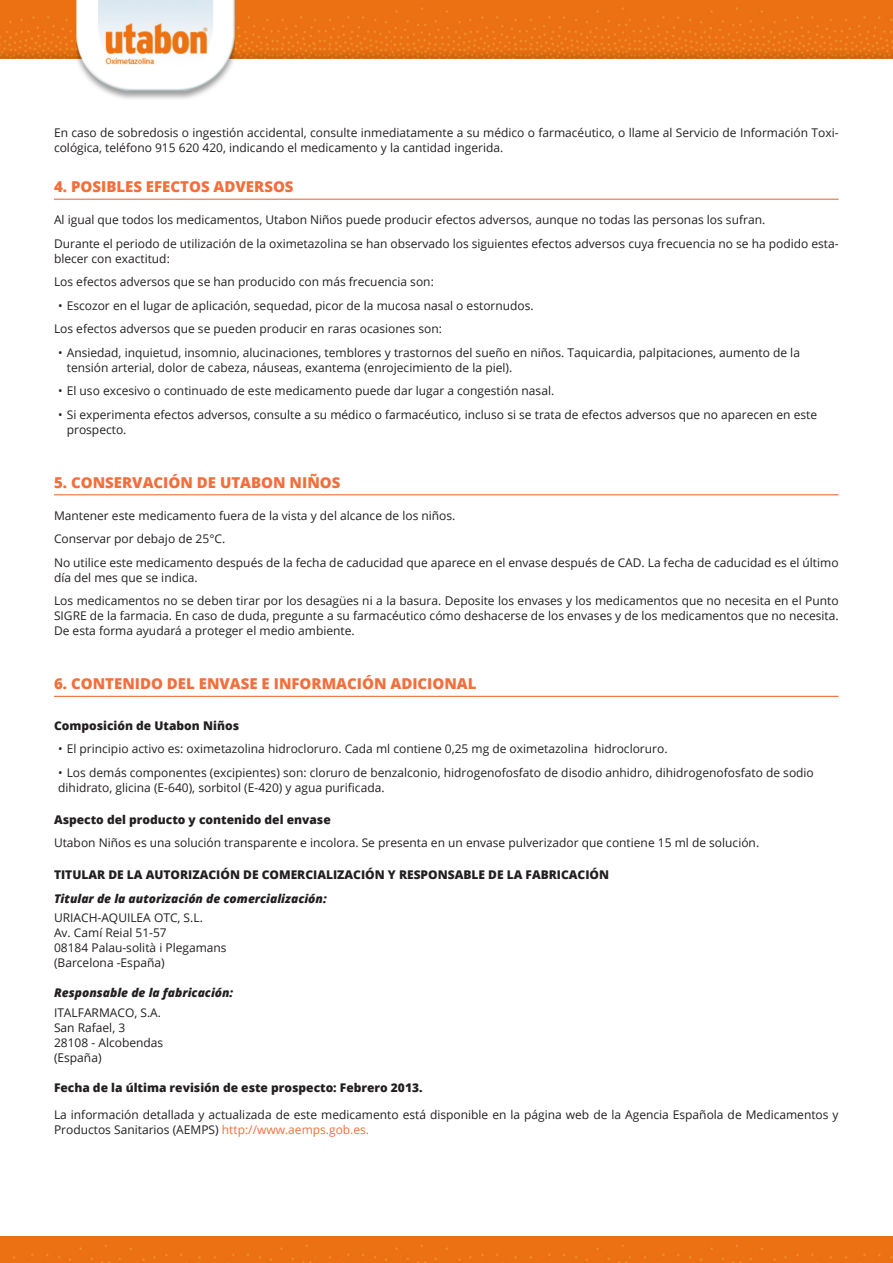
<style>
.page{position:relative;width:893px;height:1263px;background:#fff}
.page>*{position:absolute;margin:0;border:0;box-sizing:border-box;transform-origin:0 0}
.Titulars{font:800 15px "Open Sans";color:#f26f3b}
.texto{font:12px/15px "Open Sans";color:#231f20}
.texto_-firma{font:12px/15px "Open Sans";color:#231f20}
.texto_-firma-2{font:800 12px "Open Sans";color:#231f20}
.texto_-firma-3{font:italic 800 12px "Open Sans";color:#231f20}
.texto-2{font:800 12px "Open Sans";color:#231f20}
.s1{color:#f26f3b}
</style>
<div class="page">
<hr style="left:54px;top:199px;width:785px;height:1px;background:#f26f3b">
<hr style="left:54px;top:494px;width:785px;height:1px;background:#f26f3b">
<hr style="left:54px;top:696px;width:785px;height:1px;background:#f26f3b">
<div style="left:0;top:1236px;width:893px;height:27px;background:#ec7113"></div>
<img style="left:0;top:0;width:314px;height:99px">
<img style="left:314px;top:0;width:579px;height:59px">
<p class="texto" style="left:54px;top:125px;width:786px">En caso de sobredosis o ingestión accidental, consulte inmediatamente a su médico o farmacéutico, o llame al Servicio de Información Toxi&shy;cológica, teléfono 915 620 420, indicando el medicamento y la cantidad ingerida.</p>
<p class="Titulars" style="left:54px;top:175px;width:241px">4. POSIBLES EFECTOS ADVERSOS</p>
<p class="texto" style="left:54px;top:212px;width:713px">Al igual que todos los medicamentos, Utabon Niños puede producir efectos adversos, aunque no todas las personas los sufran.</p>
<p class="texto" style="left:54px;top:236px;width:786px">Durante el periodo de utilización de la oximetazolina se han observado los siguientes efectos adversos cuya frecuencia no se ha podido esta&shy;blecer con exactitud:</p>
<p class="texto" style="left:54px;top:274px;width:381px">Los efectos adversos que se han producido con más frecuencia son:</p>
<p class="texto" style="left:58px;top:298px;width:477px">• Escozor en el lugar de aplicación, sequedad, picor de la mucosa nasal o estornudos.</p>
<p class="texto" style="left:54px;top:321px;width:389px">Los efectos adversos que se pueden producir en raras ocasiones son:</p>
<p class="texto" style="left:67px;top:345px;width:735px;text-indent:-9px">• Ansiedad, inquietud, insomnio, alucinaciones, temblores y trastornos del sueño en niños. Taquicardia, palpitaciones, aumento de la tensión arterial, dolor de cabeza, náuseas, exantema (enrojecimiento de la piel).</p>
<p class="texto" style="left:58px;top:383px;width:497px">• El uso excesivo o continuado de este medicamento puede dar lugar a congestión nasal.</p>
<p class="texto" style="left:67px;top:407px;width:752px;text-indent:-9px">• Si experimenta efectos adversos, consulte a su médico o farmacéutico, incluso si se trata de efectos adversos que no aparecen en este prospecto.</p>
<p class="Titulars" style="left:54px;top:471px;width:288px">5. CONSERVACIÓN DE UTABON NIÑOS</p>
<p class="texto" style="left:54px;top:508px;width:403px">Mantener este medicamento fuera de la vista y del alcance de los niños.</p>
<p class="texto" style="left:54px;top:531px;width:173px">Conservar por debajo de 25°C.</p>
<p class="texto" style="left:54px;top:555px;width:786px">No utilice este medicamento después de la fecha de caducidad que aparece en el envase después de CAD. La fecha de caducidad es el último día del mes que se indica.</p>
<p class="texto" style="left:54px;top:593px;width:786px;text-align:justify">Los medicamentos no se deben tirar por los desagües ni a la basura. Deposite los envases y los medicamentos que no necesita en el Punto SIGRE de la farmacia. En caso de duda, pregunte a su farmacéutico cómo deshacerse de los envases y de los medicamentos que no necesita.<br>De esta forma ayudará a proteger el medio ambiente.</p>
<p class="Titulars" style="left:54px;top:672px;width:424px">6. CONTENIDO DEL ENVASE E INFORMACIÓN ADICIONAL</p>
<p class="texto-2" style="left:54px;top:716px;width:187px">Composición de Utabon Niños</p>
<p class="texto" style="left:58px;top:741px;width:611px">• El principio activo es: oximetazolina hidrocloruro. Cada ml contiene 0,25 mg de oximetazolina hidrocloruro.</p>
<p class="texto" style="left:58px;top:765px;width:757px">• Los demás componentes (excipientes) son: cloruro de benzalconio, hidrogenofosfato de disodio anhidro, dihidrogenofosfato de sodio dihidrato, glicina (E-640), sorbitol (E-420) y agua purificada.</p>
<p class="texto-2" style="left:54px;top:810px;width:278px">Aspecto del producto y contenido del envase</p>
<p class="texto" style="left:54px;top:835px;width:707px">Utabon Niños es una solución transparente e incolora. Se presenta en un envase pulverizador que contiene 15 ml de solución.</p>
<p class="texto_-firma-2" style="left:54px;top:866px;width:557px">TITULAR DE LA AUTORIZACIÓN DE COMERCIALIZACIÓN Y RESPONSABLE DE LA FABRICACIÓN</p>
<p class="texto_-firma-3" style="left:54px;top:889px;width:274px">Titular de la autorización de comercialización:</p>
<p class="texto_-firma" style="left:54px;top:910px;width:150px">URIACH-AQUILEA OTC, S.L.</p>
<p class="texto_-firma" style="left:54px;top:925px;width:114px">Av. Camí Reial 51-57</p>
<p class="texto_-firma" style="left:54px;top:940px;width:174px">08184 Palau-solità i Plegamans</p>
<p class="texto_-firma" style="left:54px;top:955px;width:112px">(Barcelona -España)</p>
<p class="texto_-firma-3" style="left:54px;top:984px;width:181px">Responsable de la fabricación:</p>
<p class="texto_-firma" style="left:54px;top:1004px;width:108px">ITALFARMACO, S.A.</p>
<p class="texto_-firma" style="left:54px;top:1019px;width:73px">San Rafael, 3</p>
<p class="texto_-firma" style="left:54px;top:1034px;width:111px">28108 - Alcobendas</p>
<p class="texto_-firma" style="left:54px;top:1049px;width:49px">(España)</p>
<p class="texto_-firma-2" style="left:54px;top:1078px;width:370px">Fecha de la última revisión de este prospecto: Febrero 2013.</p>
<p class="texto_-firma" style="left:54px;top:1107px;width:786px">La información detallada y actualizada de este medicamento está disponible en la página web de la Agencia Española de Medicamentos y<br>Productos Sanitarios (AEMPS) <span class="s1">http://www.aemps.gob.es.</span></p>
</div>
